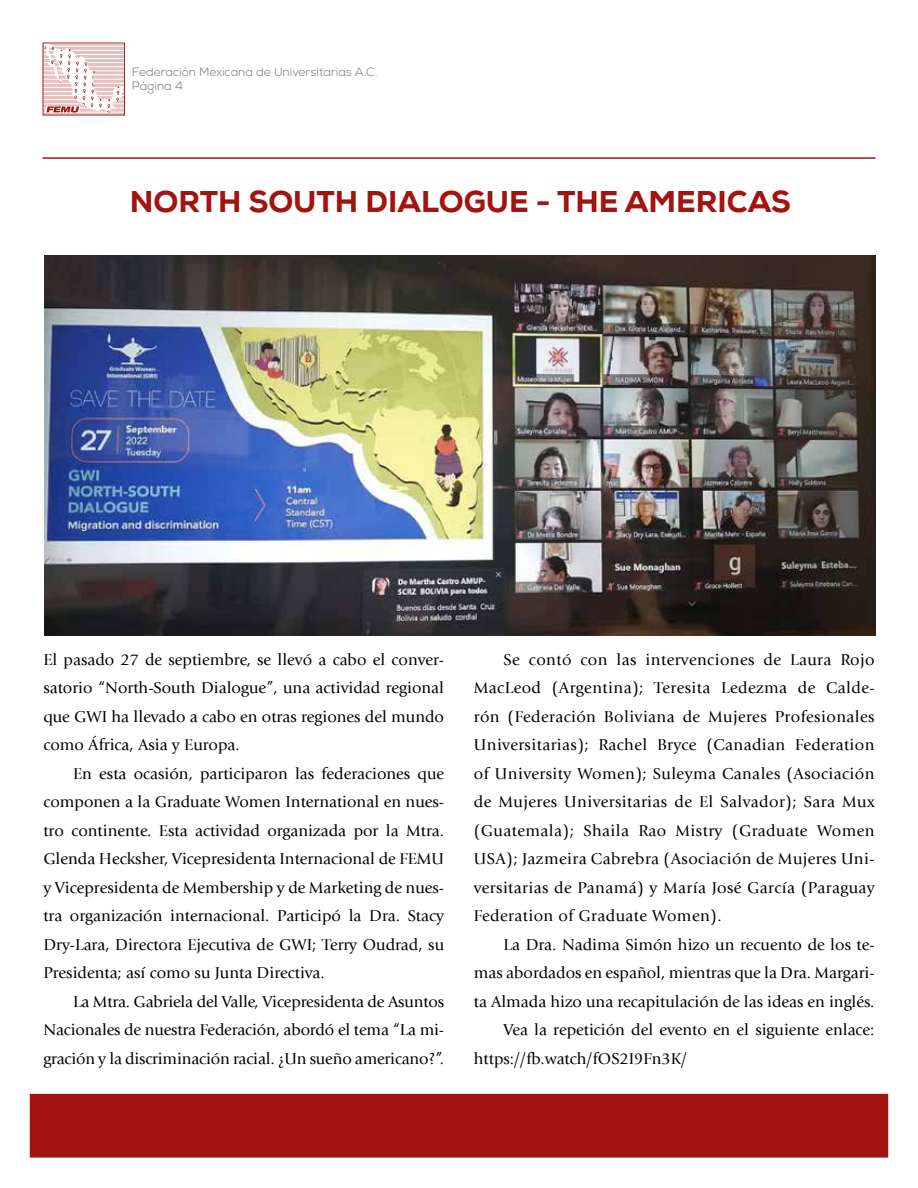
<style>
.page{position:relative;width:918px;height:1188px;background:#fff}
.page>*{position:absolute;margin:0;border:0;box-sizing:border-box;transform-origin:0 0}
.t1{font:800 30px "Nexa";color:#a1140f}
.t2{font:16.5px/28.5px "Giovanni LT";color:#000;text-align:justify}
.t3{font:300 12px/14.4px "Nexa";color:#706f6f}
</style>
<div class="page">
<div style="left:30px;top:1094px;width:858px;height:64px;background:#a1140f"></div>
<svg style="left:43px;top:43px;width:82px;height:73px"></svg>
<hr style="left:43px;top:157px;width:832px;height:2px;background:#a11510">
<img style="left:45px;top:256px;width:830px;height:379px">
<p class="t3" style="left:132px;top:65px;width:247px">Federación Mexicana de Universitarias A.C.<br>Página 4</p>
<h1 class="t1" style="left:130px;top:182px;width:663px">NORTH SOUTH DIALOGUE - THE AMERICAS</h1>
<p class="t2" style="left:43px;top:645px;width:402px">El pasado 27 de septiembre, se llevó a cabo el conver&shy;satorio “North-South Dialogue”, una actividad regional que GWI ha llevado a cabo en otras regiones del mundo como África, Asia y Europa.</p>
<p class="t2" style="left:43px;top:759px;width:402px;text-indent:30px">En esta ocasión, participaron las federaciones que componen a la Graduate Women International en nues&shy;tro continente. Esta actividad organizada por la Mtra.<br>Glenda Hecksher, Vicepresidenta Internacional de FEMU y Vicepresidenta de Membership y de Marketing de nues&shy;tra organización internacional. Participó la Dra. Stacy Dry-Lara, Directora Ejecutiva de GWI; Terry Oudrad, su Presidenta; así como su Junta Directiva.</p>
<p class="t2" style="left:43px;top:987px;width:402px;text-indent:30px">La Mtra. Gabriela del Valle, Vicepresidenta de Asuntos Nacionales de nuestra Federación, abordó el tema “La mi&shy;gración y la discriminación racial. ¿Un sueño americano?”.</p>
<p class="t2" style="left:474px;top:645px;width:402px;text-indent:30px">Se contó con las intervenciones de Laura Rojo MacLeod (Argentina); Teresita Ledezma de Calde&shy;rón (Federación Boliviana de Mujeres Profesionales Universitarias); Rachel Bryce (Canadian Federation of University Women); Suleyma Canales (Asociación de Mujeres Universitarias de El Salvador); Sara Mux (Guatemala); Shaila Rao Mistry (Graduate Women USA); Jazmeira Cabrebra (Asociación de Mujeres Uni&shy;versitarias de Panamá) y María José García (Paraguay Federation of Graduate Women).</p>
<p class="t2" style="left:504px;top:930px;width:373px">La Dra. Nadima Simón hizo un recuento de los te-</p>
<p class="t2" style="left:474px;top:959px;width:402px">mas abordados en español, mientras que la Dra. Margari-</p>
<p class="t2" style="left:474px;top:987px;width:402px">ta Almada hizo una recapitulación de las ideas en inglés.</p>
<p class="t2" style="left:504px;top:1016px;width:372px">Vea la repetición del evento en el siguiente enlace:</p>
<p class="t2" style="left:474px;top:1044px;width:215px">https://fb.watch/fOS2I9Fn3K/</p>
</div>
